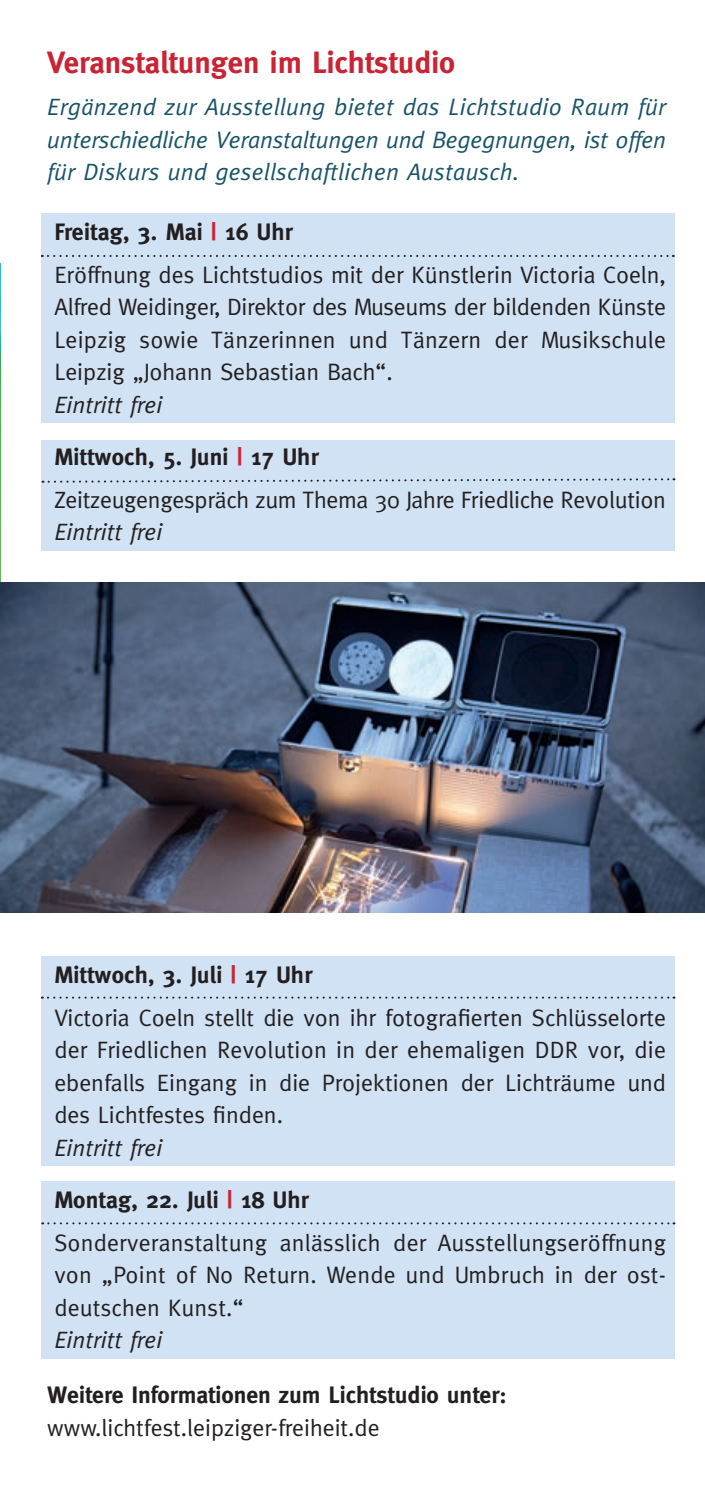
<style>
.page{position:relative;width:705px;height:1489px;background:#fff}
.page>*{position:absolute;margin:0;border:0;box-sizing:border-box;transform-origin:0 0}
.t1{font:700 30.75px "Meta";color:#c82434}
.t2{font:23.75px/32.5px "Meta";color:#231f20}
.t3{font:italic 23.75px/32.5px "Meta";letter-spacing:.01em;color:#175367;text-align:justify}
.t4{font:italic 23.75px "Meta";color:#231f20}
.t5{font:700 23.75px "Meta";color:#231f20}
.s1{font-weight:700}
.s2{font-weight:700;color:#c82434}
</style>
<div class="page">
<img style="left:0;top:264px;width:1px;height:319px">
<div style="left:41px;top:955px;width:633px;height:210px;background:#d1e2f4"></div>
<div style="left:41px;top:1181px;width:633px;height:178px;background:#d1e2f4"></div>
<img style="left:0;top:583px;width:704px;height:329px">
<div style="left:41px;top:213px;width:633px;height:210px;background:#d1e2f4"></div>
<div style="left:41px;top:440px;width:633px;height:111px;background:#d1e2f4"></div>
<svg style="left:43px;top:478px;width:631px;height:5px"></svg>
<svg style="left:42px;top:255px;width:631px;height:2px"></svg>
<svg style="left:42px;top:996px;width:632px;height:2px"></svg>
<svg style="left:42px;top:1222px;width:632px;height:2px"></svg>
<p class="t1" style="left:47px;top:44px;width:409px">Veranstaltungen im Lichtstudio</p>
<p class="t3" style="left:47px;top:90px;width:619px">Ergänzend zur Ausstellung bietet das Lichtstudio Raum für unterschiedliche Veranstaltungen und Begegnungen, ist offen für Diskurs und gesellschaftlichen Austausch.</p>
<p class="t2" style="left:54px;top:210px;width:612px;line-height:42.5px"><span class="s1">Freitag, 3. Mai</span> <span class="s2">|</span> <span class="s1">16 Uhr<br></span>Eröffnung des Lichtstudios mit der Künstlerin Victoria Coeln,</p>
<p class="t2" style="left:54px;top:290px;width:612px;text-align:justify">Alfred Weidinger, Direktor des Museums der bildenden Künste Leipzig sowie Tänzerinnen und Tänzern der Musikschule Leipzig „Johann Sebastian Bach“.</p>
<p class="t4" style="left:54px;top:391px;width:109px">Eintritt frei</p>
<p class="t2" style="left:54px;top:435px;width:612px;line-height:42.5px"><span class="s1">Mittwoch, 5. Juni</span> <span class="s2">|</span> <span class="s1">17 Uhr<br></span>Zeitzeugengespräch zum Thema 30 Jahre Friedliche Revolution</p>
<p class="t4" style="left:54px;top:518px;width:109px">Eintritt frei</p>
<p class="t2" style="left:54px;top:953px;width:612px;line-height:42.5px"><span class="s1">Mittwoch, 3. Juli</span> <span class="s2">|</span> <span class="s1">17 Uhr<br></span>Victoria Coeln stellt die von ihr fotografierten Schlüsselorte</p>
<p class="t2" style="left:54px;top:1033px;width:612px;text-align:justify">der Friedlichen Revolution in der ehemaligen DDR vor, die ebenfalls Eingang in die Projektionen der Lichträume und des Lichtfestes finden.</p>
<p class="t4" style="left:54px;top:1133px;width:109px">Eintritt frei</p>
<p class="t2" style="left:54px;top:1178px;width:612px;line-height:42.5px"><span class="s1">Montag, 22. Juli</span> <span class="s2">|</span> <span class="s1">18 Uhr<br></span>Sonderveranstaltung anlässlich der Ausstellungseröffnung</p>
<p class="t2" style="left:54px;top:1258px;width:612px">von „Point of No Return. Wende und Umbruch in der ost&shy;deutschen Kunst.“</p>
<p class="t4" style="left:54px;top:1326px;width:109px">Eintritt frei</p>
<p class="t5" style="left:47px;top:1381px;width:460px">Weitere Informationen zum Lichtstudio unter:</p>
<p class="t2" style="left:47px;top:1410px;width:333px">www.lichtfest.leipziger-freiheit.de</p>
</div>
